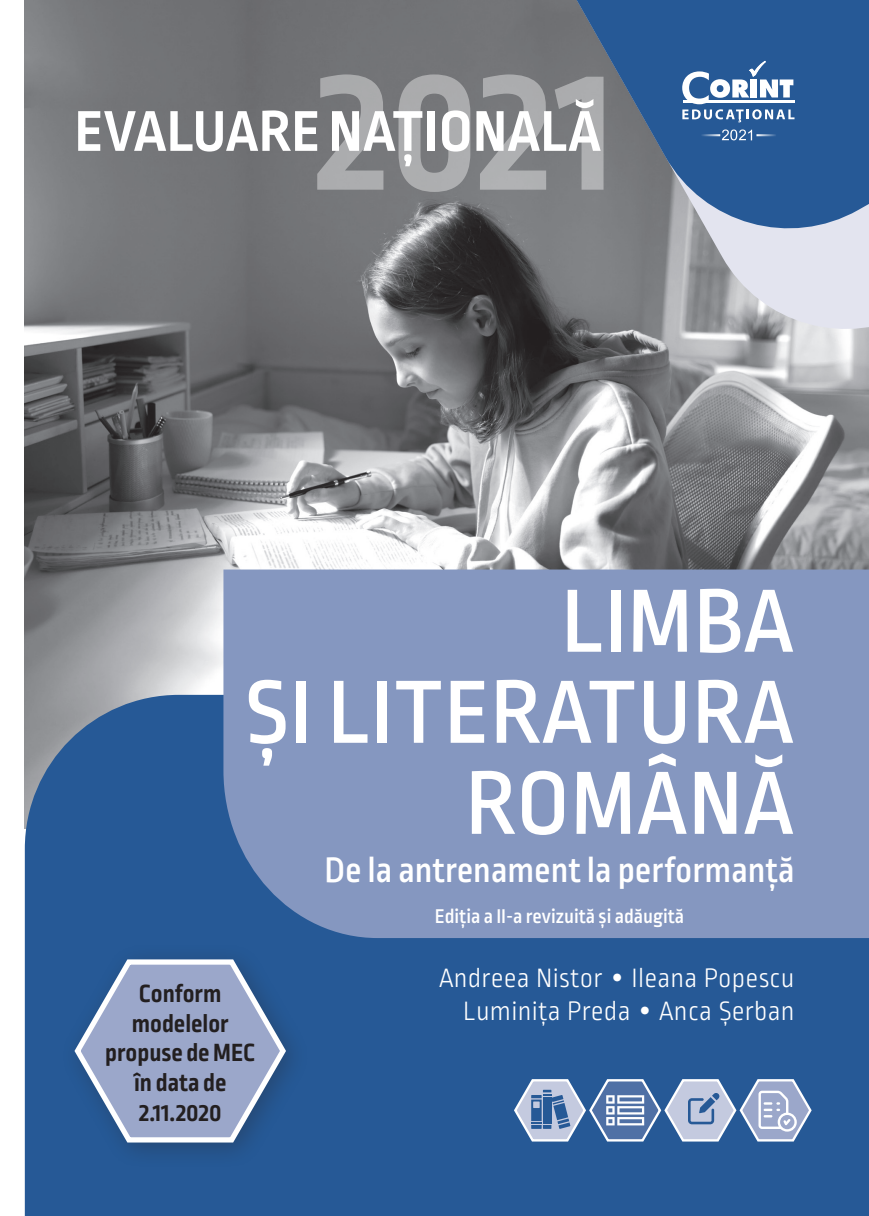
<style>
.page{position:relative;width:869px;height:1216px;background:#fff}
.page>*{position:absolute;margin:0;border:0;box-sizing:border-box;transform-origin:0 0}
.t1{font:500 94.5px/91px "Ropa Sans Pro";letter-spacing:.01em;color:#fff;text-align:right}
.t2{font:700 60.55px "Ropa Sans Pro";letter-spacing:.01em;color:#fff}
.t3{font:500 37.1px "Ropa Sans Pro";color:#fff}
.t4{font:300 28px "Ropa Sans Pro";letter-spacing:.01em;color:#fff}
.t5{font:700 26.25px/29.8px "Ropa Sans Pro";color:#231f20;text-align:center}
.t6{font:500 21px "Ropa Sans Pro";color:#fff}
.s1{font-family:"Spiegel Cd OT";font-weight:400}
</style>
<div class="page">
<img style="left:25px;top:0;width:843px;height:694px">
<div style="left:25px;top:694px;width:843px;height:521px;background:#265996"></div>
<div style="left:60px;top:942px;width:251px;height:227px;background:#265996"></div>
<svg style="left:74px;top:958px;width:216px;height:188px"></svg>
<svg style="left:512px;top:1077px;width:301px;height:66px;background:#7d98be"></svg>
<svg style="left:317px;top:74px;width:139px;height:118px;background:#909194"></svg>
<div style="left:223px;top:569px;width:645px;height:369px;background:#8597c0"></div>
<svg style="left:456px;top:248px;width:412px;height:101px;background:#909095"></svg>
<svg style="left:456px;top:0;width:412px;height:248px;background:#5c7491"></svg>
<svg style="left:682px;top:60px;width:112px;height:62px"></svg>
<hr style="left:700px;top:134px;width:20px;height:2px;background:#fff">
<hr style="left:756px;top:134px;width:20px;height:2px;background:#fff">
<svg style="left:721px;top:129px;width:30px;height:11px"></svg>
<p class="t2" style="left:75px;top:97px;width:527px">EVALUARE NAȚIONALĂ</p>
<p class="t1" style="left:245px;top:581px;width:550px">LIMBA<br>ȘI LITERATURA<br>ROMÂNĂ</p>
<p class="t3" style="left:324px;top:849px;width:471px">De la antrenament la performanță</p>
<p class="t6" style="left:434px;top:904px;width:251px">Ediția a II-a revizuită și adăugită</p>
<p class="t5" style="left:105px;top:979px;width:151px">Conform modelelor propuse de MEC în data de<br>2.11.2020</p>
<p class="t4" style="left:439px;top:962px;width:357px">Andreea Nistor <span class="s1">•</span> Ileana Popescu</p>
<p class="t4" style="left:463px;top:996px;width:332px">Luminița Preda <span class="s1">•</span> Anca Șerban</p>
</div>
